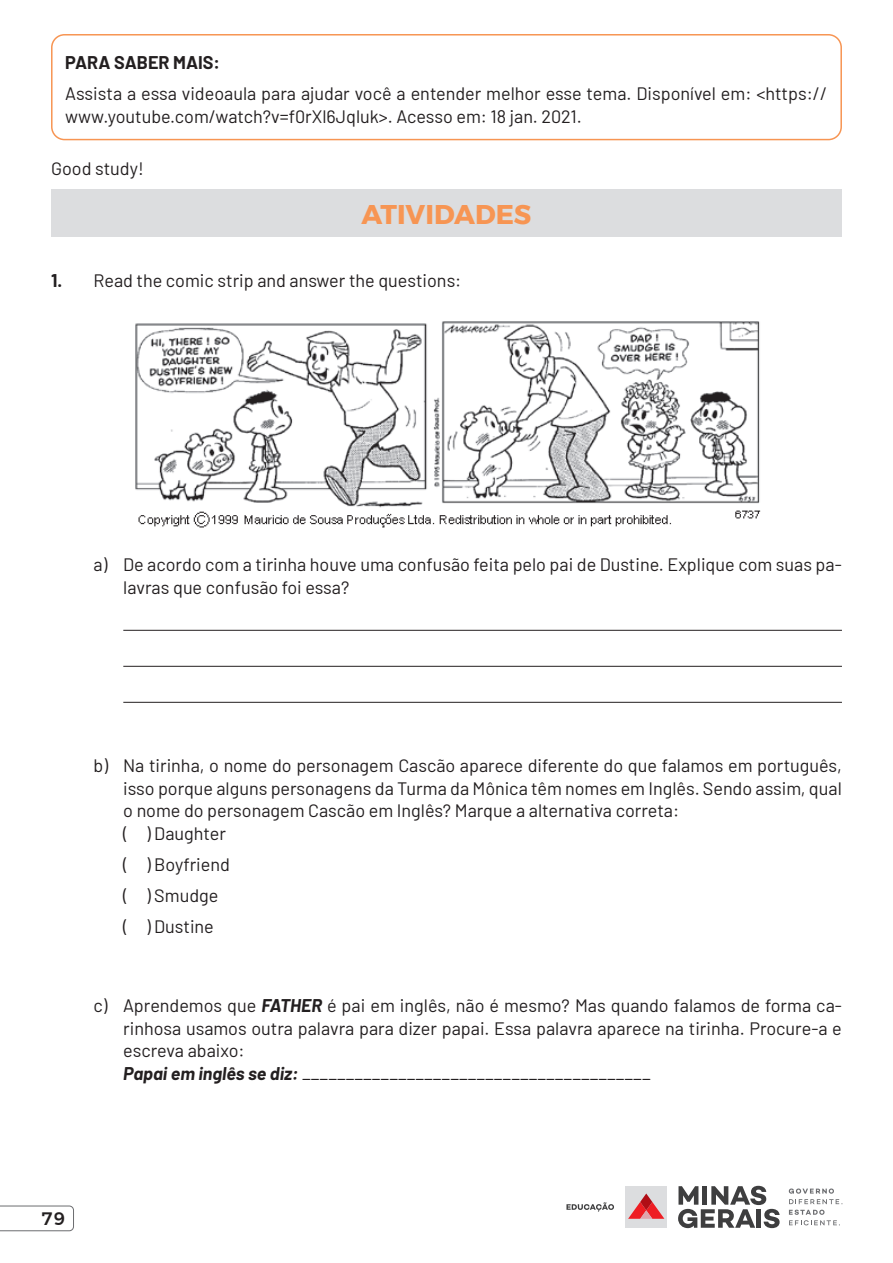
<style>
.page{position:relative;width:893px;height:1263px;background:#fff}
.page>*{position:absolute;margin:0;border:0;box-sizing:border-box;transform-origin:0 0}
.Titulo_Atividade{font:700 27px "Montserrat";color:#f79553}
._01_Texto{font:18px/22.5px "Barlow";color:#231f20}
._04_Questões_Enuncia{font:18px "Barlow";color:#231f20}
._01_Texto-2{font:700 18px "Barlow";color:#231f20}
.t1{font:500 18px "Montserrat";color:#231f20}
.s1{font-weight:700}
.s2{font-weight:700;font-style:italic}
</style>
<div class="page">
<div style="left:625px;top:1186px;width:42px;height:42px;background:#dcdddf"></div>
<svg style="left:628px;top:1193px;width:36px;height:26px"></svg>
<svg style="left:678px;top:1186px;width:102px;height:42px"></svg>
<svg style="left:789px;top:1188px;width:53px;height:16px"></svg>
<svg style="left:789px;top:1210px;width:51px;height:15px"></svg>
<svg style="left:566px;top:1202px;width:48px;height:9px"></svg>
<svg style="left:0;top:1205px;width:74px;height:26px"></svg>
<hr style="left:123px;top:630px;width:719px;height:1px;background:#231f20">
<hr style="left:123px;top:666px;width:719px;height:1px;background:#231f20">
<hr style="left:123px;top:702px;width:719px;height:1px;background:#231f20">
<div style="left:51px;top:34px;width:791px;height:106px;border:2px solid #f79553;border-radius:13px"></div>
<div style="left:51px;top:189px;width:791px;height:48px;background:#dcdddf"></div>
<img style="left:135px;top:321px;width:626px;height:207px">
<p class="_01_Texto-2" style="left:65px;top:50px;width:156px">PARA SABER MAIS:</p>
<p class="_01_Texto" style="left:65px;top:81px;width:763px">Assista a essa videoaula para ajudar você a entender melhor esse tema. Disponível em: &lt;https:// www.youtube.com/watch?v=f0rXl6Jqluk&gt;. Acesso em: 18 jan. 2021.</p>
<p class="_01_Texto" style="left:51px;top:156px;width:94px">Good study!</p>
<p class="Titulo_Atividade" style="left:362px;top:193px;width:171px">ATIVIDADES</p>
<p class="_04_Questões_Enuncia" style="left:51px;top:267px;width:412px"><span class="s1">1.</span> Read the comic strip and answer the questions:</p>
<p class="_01_Texto" style="left:123px;top:552px;width:720px;text-indent:-30px">a) De acordo com a tirinha houve uma confusão feita pelo pai de Dustine. Explique com suas pa&shy;lavras que confusão foi essa?</p>
<p class="_01_Texto" style="left:123px;top:753px;width:720px;text-align:justify;text-indent:-30px">b) Na tirinha, o nome do personagem Cascão aparece diferente do que falamos em português, isso porque alguns personagens da Turma da Mônica têm nomes em Inglês. Sendo assim, qual o nome do personagem Cascão em Inglês? Marque a alternativa correta:</p>
<p class="_01_Texto" style="left:123px;top:821px;width:104px">( ) Daughter</p>
<p class="_01_Texto" style="left:123px;top:852px;width:108px">( ) Boyfriend</p>
<p class="_01_Texto" style="left:123px;top:883px;width:97px">( ) Smudge</p>
<p class="_01_Texto" style="left:123px;top:914px;width:92px">( ) Dustine</p>
<p class="_01_Texto" style="left:123px;top:993px;width:720px;text-align:justify;text-indent:-30px">c) Aprendemos que <span class="s2">FATHER</span> é pai em inglês, não é mesmo? Mas quando falamos de forma ca&shy;rinhosa usamos outra palavra para dizer papai. Essa palavra aparece na tirinha. Procure-a e escreva abaixo:</p>
<p class="_01_Texto" style="left:123px;top:1060px;width:529px"><span class="s2">Papai em inglês se diz:</span> ________________________________________</p>
<p class="t1" style="left:42px;top:1204px;width:25px">79</p>
</div>
